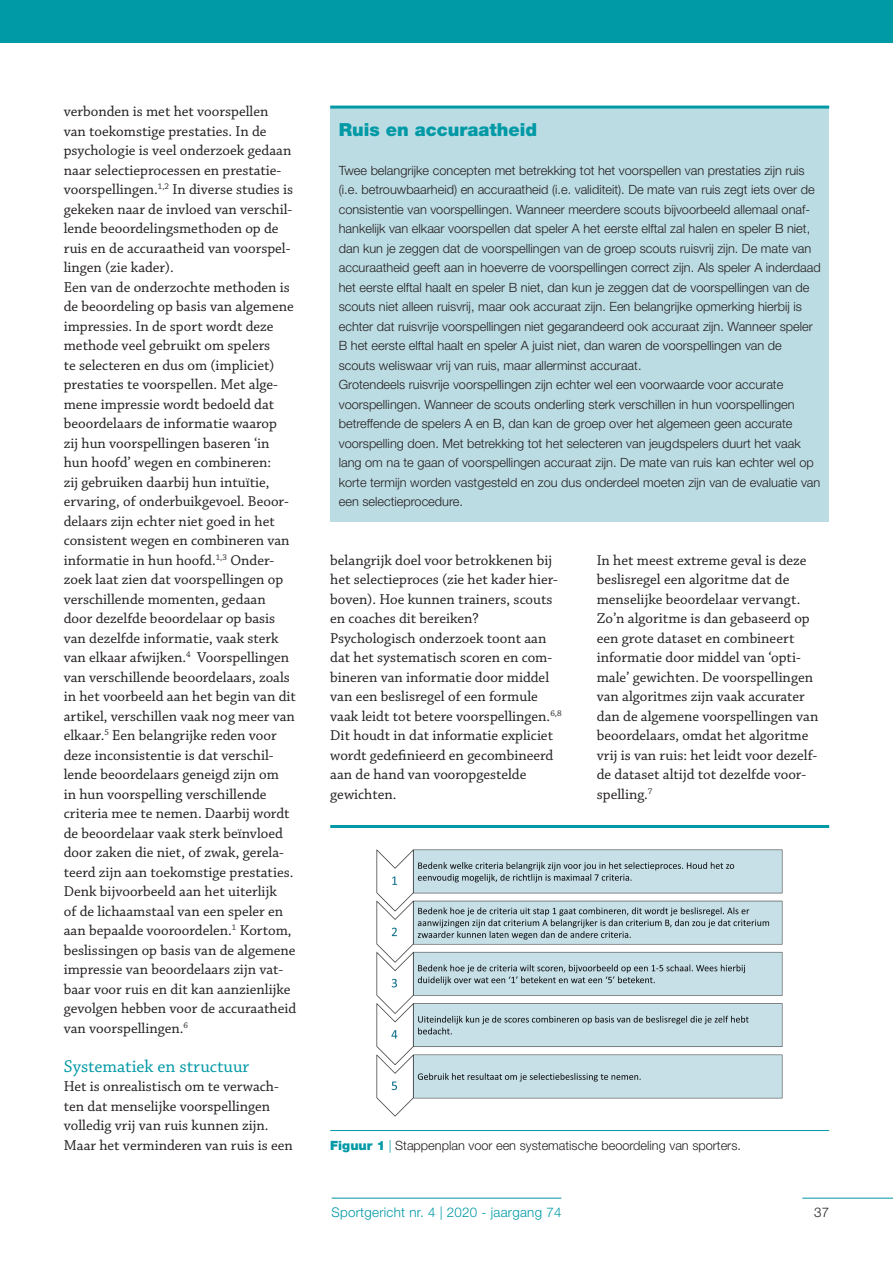
<style>
.page{position:relative;width:893px;height:1263px;background:#fff}
.page>*{position:absolute;margin:0;border:0;box-sizing:border-box;transform-origin:0 0}
.t1{font:18px "Chaparral Pro";color:#0099a6}
._07_-_Kaderkopje{font:900 18px "Helvetica Neue LT Std";color:#0099a6}
.t2{font:15px/19.5px "Chaparral Pro";color:#231f20}
.t3{font:300 13.35px "Helvetica Neue LT Std";letter-spacing:.02em;color:#0099a6}
.t4{font:300 13.35px "Helvetica Neue LT Std";color:#231f20}
._00_-_Fotobijschrift{font:300 12.75px/19.5px "Helvetica Neue LT Std";color:#231f20}
.s1{font-weight:900;color:#0099a6}
.s2{color:#0099a6}
</style>
<div class="page">
<hr style="left:332px;top:1198px;width:229px;height:1px;background:#0099a6">
<hr style="left:802px;top:1198px;width:91px;height:1px;background:#0099a6">
<div style="left:0;top:0;width:893px;height:43px;background:#0099a6"></div>
<div style="left:330px;top:106px;width:499px;height:416px;background:#bcdce3"></div>
<hr style="left:330px;top:106px;width:499px;height:3px;background:#0099a6">
<hr style="left:330px;top:825px;width:499px;height:3px;background:#0099a6">
<hr style="left:330px;top:1130px;width:499px;height:1px;background:#0099a6">
<img style="left:376px;top:849px;width:407px;height:268px">
<p class="t2" style="left:64px;top:102px;width:231px">verbonden is met het voorspellen van toekomstige prestaties. In de psychologie is veel onderzoek gedaan naar selectieprocessen en prestatie&shy;voorspellingen.<sup>1,2</sup> In diverse studies is gekeken naar de invloed van verschil&shy;lende beoordelingsmethoden op de ruis en de accuraatheid van voorspel&shy;lingen (zie kader).</p>
<p class="t2" style="left:64px;top:278px;width:234px">Een van de onderzochte methoden is de beoordeling op basis van algemene impressies. In de sport wordt deze methode veel gebruikt om spelers<br>te selecteren en dus om (impliciet) prestaties te voorspellen. Met alge&shy;mene impressie wordt bedoeld dat beoordelaars de informatie waarop<br>zij hun voorspellingen baseren ‘in hun hoofd’ wegen en combineren:<br>zij gebruiken daarbij hun intuïtie, ervaring, of onderbuikgevoel. Beoor&shy;delaars zijn echter niet goed in het consistent wegen en combineren van informatie in hun hoofd.<sup>1,3</sup> Onder&shy;zoek laat zien dat voorspellingen op verschillende momenten, gedaan door dezelfde beoordelaar op basis van dezelfde informatie, vaak sterk van elkaar afwijken.<sup>4</sup> Voorspellingen van verschillende beoordelaars, zoals in het voorbeeld aan het begin van dit artikel, verschillen vaak nog meer van elkaar.<sup>5</sup> Een belangrijke reden voor deze inconsistentie is dat verschil&shy;lende beoordelaars geneigd zijn om<br>in hun voorspelling verschillende criteria mee te nemen. Daarbij wordt de beoordelaar vaak sterk beïnvloed door zaken die niet, of zwak, gerela&shy;teerd zijn aan toekomstige prestaties.<br>Denk bijvoorbeeld aan het uiterlijk<br>of de lichaamstaal van een speler en aan bepaalde vooroordelen.<sup>1</sup> Kortom, beslissingen op basis van de algemene impressie van beoordelaars zijn vat&shy;baar voor ruis en dit kan aanzienlijke gevolgen hebben voor de accuraatheid van voorspellingen.<sup>6</sup></p>
<p class="t1" style="left:64px;top:1056px;width:187px">Systematiek en structuur</p>
<p class="t2" style="left:64px;top:1077px;width:231px">Het is onrealistisch om te verwach&shy;ten dat menselijke voorspellingen volledig vrij van ruis kunnen zijn.<br>Maar het verminderen van ruis is een</p>
<p class="_07_-_Kaderkopje" style="left:339px;top:119px;width:200px">Ruis en accuraatheid</p>
<p class="_00_-_Fotobijschrift" style="left:339px;top:160px;width:483px">Twee belangrijke concepten met betrekking tot het voorspellen van prestaties zijn ruis (i.e. betrouwbaarheid) en accuraatheid (i.e. validiteit). De mate van ruis zegt iets over de consistentie van voorspellingen. Wanneer meerdere scouts bijvoorbeeld allemaal onaf&shy;hankelijk van elkaar voorspellen dat speler A het eerste elftal zal halen en speler B niet, dan kun je zeggen dat de voorspellingen van de groep scouts ruisvrij zijn. De mate van accuraatheid geeft aan in hoeverre de voorspellingen correct zijn. Als speler A inderdaad het eerste elftal haalt en speler B niet, dan kun je zeggen dat de voorspellingen van de scouts niet alleen ruisvrij, maar ook accuraat zijn. Een belangrijke opmerking hierbij is echter dat ruisvrije voorspellingen niet gegarandeerd ook accuraat zijn. Wanneer speler B het eerste elftal haalt en speler A juist niet, dan waren de voorspellingen van de scouts weliswaar vrij van ruis, maar allerminst accuraat.</p>
<p class="_00_-_Fotobijschrift" style="left:339px;top:375px;width:483px">Grotendeels ruisvrije voorspellingen zijn echter wel een voorwaarde voor accurate voorspellingen. Wanneer de scouts onderling sterk verschillen in hun voorspellingen betreffende de spelers A en B, dan kan de groep over het algemeen geen accurate voorspelling doen. Met betrekking tot het selecteren van jeugdspelers duurt het vaak lang om na te gaan of voorspellingen accuraat zijn. De mate van ruis kan echter wel op korte termijn worden vastgesteld en zou dus onderdeel moeten zijn van de evaluatie van een selectieprocedure.</p>
<p class="t2" style="left:330px;top:551px;width:229px">belangrijk doel voor betrokkenen bij het selectieproces (zie het kader hier&shy;boven). Hoe kunnen trainers, scouts en coaches dit bereiken?</p>
<p class="t2" style="left:330px;top:629px;width:233px">Psychologisch onderzoek toont aan dat het systematisch scoren en com&shy;bineren van informatie door middel van een beslisregel of een formule vaak leidt tot betere voorspellingen.<sup>6,8<br></sup>Dit houdt in dat informatie expliciet wordt gedefinieerd en gecombineerd aan de hand van vooropgestelde gewichten.</p>
<p class="t2" style="left:597px;top:551px;width:223px">In het meest extreme geval is deze beslisregel een algoritme dat de menselijke beoordelaar vervangt.<br>Zo’n algoritme is dan gebaseerd op een grote dataset en combineert informatie door middel van ‘opti&shy;male’ gewichten. De voorspellingen van algoritmes zijn vaak accurater dan de algemene voorspellingen van beoordelaars, omdat het algoritme vrij is van ruis: het leidt voor dezelf&shy;de dataset altijd tot dezelfde voor&shy;spelling.<sup>7</sup></p>
<p class="_00_-_Fotobijschrift" style="left:330px;top:1135px;width:412px"><span class="s1">Figuur 1</span> <span class="s2">|</span> Stappenplan voor een systematische beoordeling van sporters.</p>
<p class="t3" style="left:331px;top:1204px;width:232px">Sportgericht nr. 4 | 2020 - jaargang 74</p>
<p class="t4" style="left:814px;top:1204px;width:17px">37</p>
</div>
